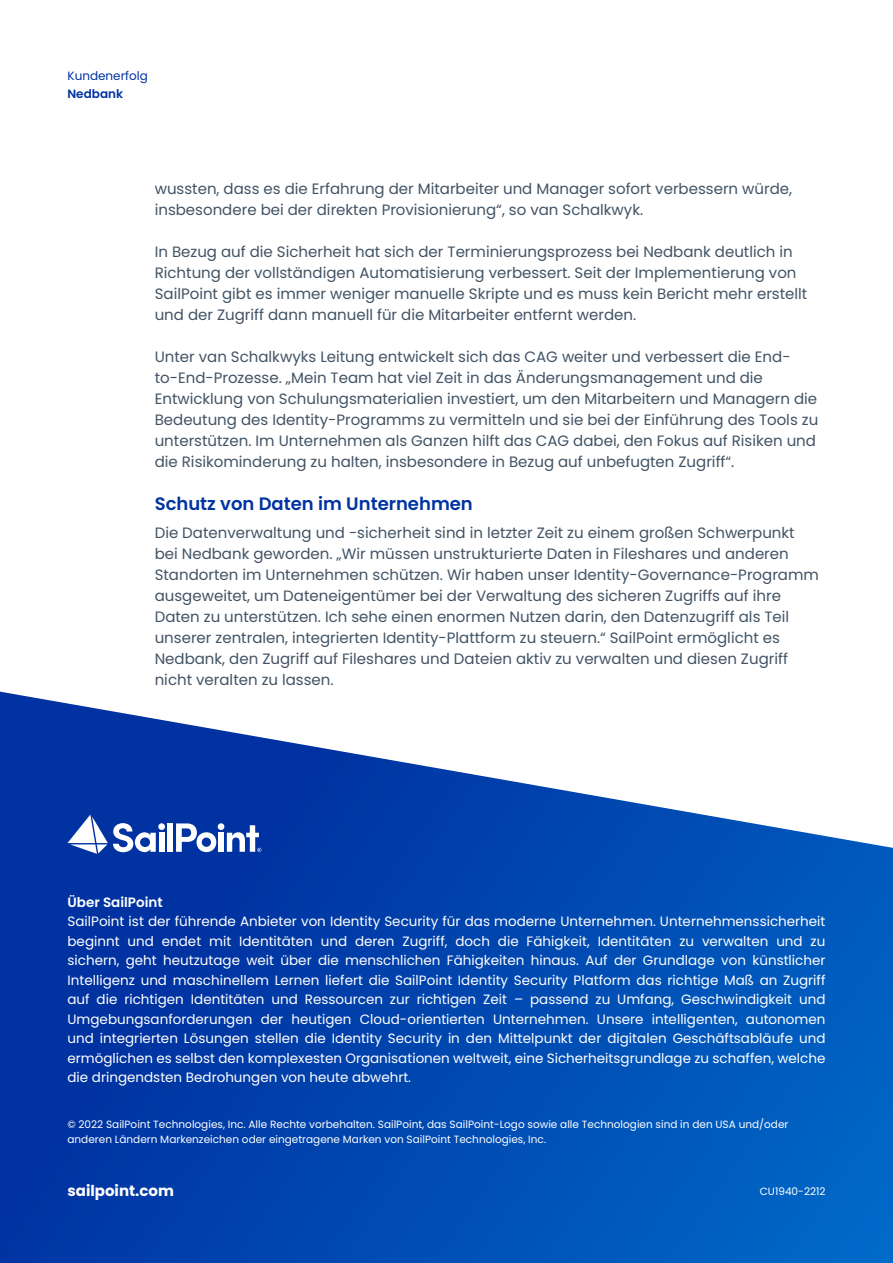
<style>
.page{position:relative;width:893px;height:1263px;background:#fff}
.page>*{position:absolute;margin:0;border:0;box-sizing:border-box;transform-origin:0 0}
.Heading_5{font:600 18px "Poppins";color:#0033a1}
.t1{font:15px/21px "Poppins";color:#415364}
.t2{font:700 15px "Poppins";color:#fff}
.t3{font:13.5px/19.5px "Poppins";color:#fff;text-align:justify}
.t4{font:600 13.5px "Poppins";color:#fff}
.t5{font:12px "Poppins";color:#0033a1}
.t6{font:600 12px "Poppins";color:#0033a1}
.t7{font:10.5px/15px "Poppins";color:#fff}
</style>
<div class="page">
<svg style="left:0;top:691px;width:893px;height:572px;background:#235fb9"></svg>
<div style="left:168px;top:823px;width:5px;height:29px;background:#fff"></div>
<svg style="left:68px;top:814px;width:97px;height:40px"></svg>
<svg style="left:176px;top:823px;width:85px;height:29px"></svg>
<p class="t5" style="left:68px;top:69px;width:82px">Kundenerfolg</p>
<p class="t6" style="left:68px;top:87px;width:57px">Nedbank</p>
<p class="t1" style="left:155px;top:179px;width:639px">wussten, dass es die Erfahrung der Mitarbeiter und Manager sofort verbessern würde, insbesondere bei der direkten Provisionierung“, so van Schalkwyk.</p>
<p class="t1" style="left:155px;top:242px;width:654px">In Bezug auf die Sicherheit hat sich der Terminierungsprozess bei Nedbank deutlich in Richtung der vollständigen Automatisierung verbessert. Seit der Implementierung von SailPoint gibt es immer weniger manuelle Skripte und es muss kein Bericht mehr erstellt und der Zugriff dann manuell für die Mitarbeiter entfernt werden.</p>
<p class="t1" style="left:155px;top:347px;width:665px">Unter van Schalkwyks Leitung entwickelt sich das CAG weiter und verbessert die End&shy;to-End-Prozesse. „Mein Team hat viel Zeit in das Änderungsmanagement und die Entwicklung von Schulungsmaterialien investiert, um den Mitarbeitern und Managern die Bedeutung des Identity-Programms zu vermitteln und sie bei der Einführung des Tools zu unterstützen. Im Unternehmen als Ganzen hilft das CAG dabei, den Fokus auf Risiken und die Risikominderung zu halten, insbesondere in Bezug auf unbefugten Zugriff“.</p>
<p class="Heading_5" style="left:155px;top:493px;width:320px">Schutz von Daten im Unternehmen</p>
<p class="t1" style="left:155px;top:522px;width:666px">Die Datenverwaltung und -sicherheit sind in letzter Zeit zu einem großen Schwerpunkt bei Nedbank geworden. „Wir müssen unstrukturierte Daten in Fileshares und anderen Standorten im Unternehmen schützen. Wir haben unser Identity-Governance-Programm ausgeweitet, um Dateneigentümer bei der Verwaltung des sicheren Zugriffs auf ihre Daten zu unterstützen. Ich sehe einen enormen Nutzen darin, den Datenzugriff als Teil unserer zentralen, integrierten Identity-Plattform zu steuern.“ SailPoint ermöglicht es Nedbank, den Zugriff auf Fileshares und Dateien aktiv zu verwalten und diesen Zugriff nicht veralten zu lassen.</p>
<p class="t4" style="left:68px;top:894px;width:97px">Über SailPoint</p>
<p class="t3" style="left:68px;top:912px;width:759px">SailPoint ist der führende Anbieter von Identity Security für das moderne Unternehmen. Unternehmenssicherheit beginnt und endet mit Identitäten und deren Zugriff, doch die Fähigkeit, Identitäten zu verwalten und zu sichern, geht heutzutage weit über die menschlichen Fähigkeiten hinaus. Auf der Grundlage von künstlicher Intelligenz und maschinellem Lernen liefert die SailPoint Identity Security Platform das richtige Maß an Zugriff auf die richtigen Identitäten und Ressourcen zur richtigen Zeit – passend zu Umfang, Geschwindigkeit und Umgebungsanforderungen der heutigen Cloud-orientierten Unternehmen. Unsere intelligenten, autonomen und integrierten Lösungen stellen die Identity Security in den Mittelpunkt der digitalen Geschäftsabläufe und ermöglichen es selbst den komplexesten Organisationen weltweit, eine Sicherheitsgrundlage zu schaffen, welche die dringendsten Bedrohungen von heute abwehrt.</p>
<p class="t7" style="left:68px;top:1117px;width:722px">© 2022 SailPoint Technologies, Inc. Alle Rechte vorbehalten. SailPoint, das SailPoint-Logo sowie alle Technologien sind in den USA und/oder anderen Ländern Markenzeichen oder eingetragene Marken von SailPoint Technologies, Inc.</p>
<p class="t2" style="left:68px;top:1181px;width:108px">sailpoint.com</p>
<p class="t7" style="left:760px;top:1183px;width:67px">CU1940-2212</p>
</div>
